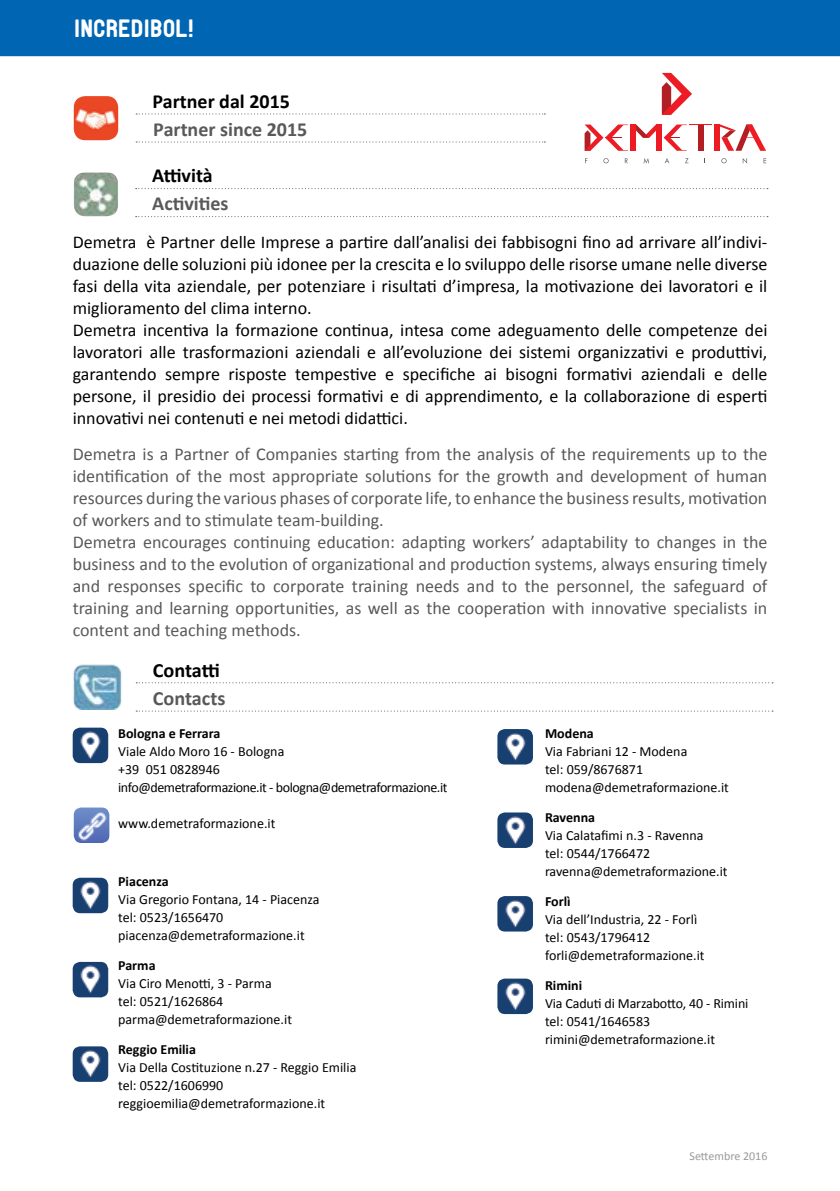
<style>
.page{position:relative;width:840px;height:1191px;background:#fff}
.page>*{position:absolute;margin:0;border:0;box-sizing:border-box;transform-origin:0 0}
.t1{font:24px "PTF NORDIC Round";color:#fff}
.t2{font:700 20.2px "Calibri";letter-spacing:-.01em;color:#000}
.t3{font:700 20.2px "Calibri";color:#58595b}
.t4{font:700 20px "Calibri";color:#58595b}
.t5{font:700 20px "Calibri";color:#000}
.t6{font:18px/22px "Calibri";color:#000}
.t7{font:18px/22px "Calibri";color:#58595b}
.t8{font:14px/18px "Calibri";color:#000}
.t9{font:14px/18px "Calibri";letter-spacing:-.03em;color:#000}
.t10{font:700 14px "Calibri";color:#000}
.t11{font:12px "Calibri";color:#97999c}
</style>
<div class="page">
<img style="left:73px;top:664px;width:49px;height:45px">
<svg style="left:136px;top:682px;width:636px;height:1px"></svg>
<svg style="left:136px;top:710px;width:636px;height:1px"></svg>
<div style="left:0;top:0;width:839px;height:56px;background:#0066b3"></div>
<svg style="left:136px;top:188px;width:631px;height:1px"></svg>
<svg style="left:136px;top:216px;width:631px;height:1px"></svg>
<img style="left:74px;top:96px;width:44px;height:44px">
<img style="left:74px;top:172px;width:44px;height:44px">
<svg style="left:136px;top:113px;width:409px;height:1px"></svg>
<svg style="left:136px;top:141px;width:409px;height:1px"></svg>
<svg style="left:661px;top:73px;width:30px;height:42px"></svg>
<svg style="left:603px;top:158px;width:5px;height:5px"></svg>
<svg style="left:624px;top:158px;width:3px;height:5px"></svg>
<svg style="left:643px;top:158px;width:5px;height:5px"></svg>
<svg style="left:664px;top:158px;width:5px;height:5px"></svg>
<svg style="left:721px;top:158px;width:5px;height:5px"></svg>
<svg style="left:742px;top:158px;width:4px;height:5px"></svg>
<svg style="left:584px;top:124px;width:181px;height:27px"></svg>
<img style="left:73px;top:727px;width:35px;height:36px">
<img style="left:73px;top:877px;width:35px;height:36px">
<img style="left:73px;top:962px;width:35px;height:35px">
<img style="left:73px;top:1046px;width:35px;height:35px">
<img style="left:497px;top:729px;width:35px;height:35px">
<img style="left:497px;top:812px;width:35px;height:36px">
<img style="left:497px;top:896px;width:35px;height:35px">
<img style="left:497px;top:978px;width:35px;height:36px">
<img style="left:74px;top:807px;width:35px;height:36px">
<h1 class="t1" style="left:74px;top:18px;width:121px">INCREDIBOL!</h1>
<p class="t5" style="left:152px;top:88px;width:139px">Partner dal 2015</p>
<p class="t4" style="left:153px;top:116px;width:156px">partner since 2015</p>
<p class="t5" style="left:152px;top:163px;width:62px">Attività</p>
<p class="t4" style="left:152px;top:191px;width:78px">Activities</p>
<p class="t6" style="left:73px;top:231px;width:696px">Demetra è Partner delle Imprese a partire dall’analisi dei fabbisogni fino ad arrivare all’indivi&shy;duazione delle soluzioni più idonee per la crescita e lo sviluppo delle risorse umane nelle diverse fasi della vita aziendale, per potenziare i risultati d’impresa, la motivazione dei lavoratori e il miglioramento del clima interno.<br>Demetra incentiva la formazione continua, intesa come adeguamento delle competenze dei lavoratori alle trasformazioni aziendali e all’evoluzione dei sistemi organizzativi e produttivi, garantendo sempre risposte tempestive e specifiche ai bisogni formativi aziendali e delle persone, il presidio dei processi formativi e di apprendimento, e la collaborazione di esperti innovativi nei contenuti e nei metodi didattici.</p>
<p class="t7" style="left:73px;top:443px;width:696px">Demetra is a Partner of Companies starting from the analysis of the requirements up to the identification of the most appropriate solutions for the growth and development of human resources during the various phases of corporate life, to enhance the business results, motivation of workers and to stimulate team-building.<br>Demetra encourages continuing education: adapting workers’ adaptability to changes in the business and to the evolution of organizational and production systems, always ensuring timely and responses specific to corporate training needs and to the personnel, the safeguard of training and learning opportunities, as well as the cooperation with innovative specialists in content and teaching methods.</p>
<p class="t2" style="left:153px;top:657px;width:68px">Contatti</p>
<p class="t3" style="left:153px;top:685px;width:74px">Contacts</p>
<p class="t10" style="left:118px;top:724px;width:104px">Bologna e Ferrara</p>
<p class="t9" style="left:118px;top:742px;width:330px">Viale Aldo Moro 16 - Bologna<br>+39 051 0828946<br>info@demetraformazione.it - bologna@demetraformazione.it</p>
<p class="t8" style="left:118px;top:814px;width:159px">www.demetraformazione.it</p>
<p class="t10" style="left:118px;top:872px;width:52px">Piacenza</p>
<p class="t8" style="left:118px;top:890px;width:203px">Via Gregorio Fontana, 14 - Piacenza tel: 0523/1656470 piacenza@demetraformazione.it</p>
<p class="t10" style="left:118px;top:956px;width:39px">Parma</p>
<p class="t8" style="left:118px;top:974px;width:175px">Via Ciro Menotti, 3 - Parma tel: 0521/1626864 parma@demetraformazione.it</p>
<p class="t10" style="left:118px;top:1040px;width:79px">Reggio Emilia</p>
<p class="t8" style="left:118px;top:1058px;width:239px">Via Della Costituzione n.27 - Reggio Emilia tel: 0522/1606990 reggioemilia@demetraformazione.it</p>
<p class="t10" style="left:544px;top:724px;width:50px">Modena</p>
<p class="t8" style="left:544px;top:742px;width:185px">Via Fabriani 12 - Modena<br>tel: 059/8676871 modena@demetraformazione.it</p>
<p class="t10" style="left:544px;top:808px;width:52px">Ravenna</p>
<p class="t8" style="left:544px;top:826px;width:184px">Via Calatafimi n.3 - Ravenna<br>tel: 0544/1766472 ravenna@demetraformazione.it</p>
<p class="t10" style="left:544px;top:892px;width:27px">Forlì</p>
<p class="t8" style="left:544px;top:910px;width:161px">Via dell’Industria, 22 - Forlì tel: 0543/1796412 forli@demetraformazione.it</p>
<p class="t10" style="left:544px;top:976px;width:39px">Rimini</p>
<p class="t8" style="left:544px;top:994px;width:205px">Via Caduti di Marzabotto, 40 - Rimini tel: 0541/1646583 rimini@demetraformazione.it</p>
<p class="t11" style="left:689px;top:1148px;width:79px">Settembre 2016</p>
</div>
